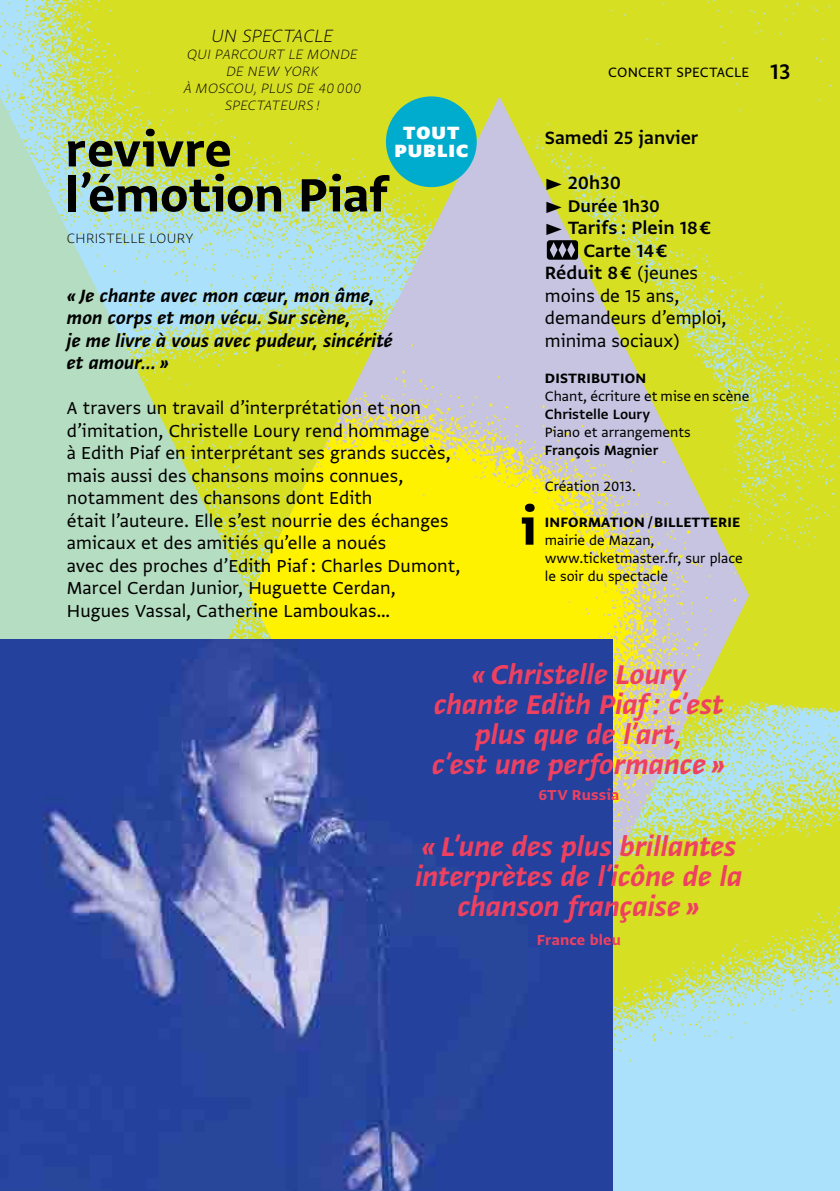
<style>
.page{position:relative;width:840px;height:1191px;background:#fff}
.page>*{position:absolute;margin:0;border:0;box-sizing:border-box;transform-origin:0 0}
.t1{font:60px "Greta Sans Std Bld";color:#000}
.t2{font:55.2px/45px "Greta Sans Std Bld";letter-spacing:-.005em;color:#000}
.t3{font:32px/30px "Greta Sans Std Bld Ita";color:#ef4060;text-align:center}
.t4{font:25px "Greta Sans Std Sm Bld";color:#000}
.t5{font:21px/22.4px "Greta Sans Std Bld Ita";letter-spacing:.005em;color:#000}
.t6{font:21px/45px "Greta Sans Std Sm Bld";color:#000}
.t7{font:italic 300 expanded 21px "Greta Sans Std";color:#000}
.t8{font:900 21px/18px "Greta Sans Std";letter-spacing:.05em;color:#fff;text-align:center}
.t9{font:20.4px/22.6px "Greta Sans Std";color:#000}
.t10{font:20px "Greta Sans Std Sm Bld";color:#000}
.t11{font:17px "Greta Sans Std Bld";letter-spacing:.01em;color:#ef4060}
.t12{font:16px/18px "Greta Sans Std";color:#000}
.t13{font:italic 300 expanded 16px/17px "Greta Sans Std";letter-spacing:.02em;color:#000;text-align:center}
.t14{font:16px "Greta Sans Std Bld";letter-spacing:.01em;color:#000}
.t15{font:16px "Greta Sans Std Sm Bld";color:#000}
.t16{font:300 expanded 16px "Greta Sans Std";letter-spacing:.025em;color:#000}
.s1{font-family:"Greta Sans Std"}
.s2{font-family:"Greta Sans Std";font-size:21px}
.s3{font-family:"Greta Sans Std";font-size:20.4px}
</style>
<div class="page">
<img style="left:0;top:0;width:839px;height:1191px">
<svg style="left:0;top:96px;width:249px;height:543px;background:#b9dea9"></svg>
<img style="left:249px;top:96px;width:499px;height:998px">
<img style="left:0;top:639px;width:612px;height:552px">
<svg style="left:546px;top:240px;width:31px;height:20px"></svg>
<div style="left:386px;top:96px;width:90px;height:91px;background:#00accd;border-radius:50%"></div>
<p class="t7" style="left:211px;top:24px;width:124px">UN SPECTACLE</p>
<p class="t13" style="left:184px;top:46px;width:179px">QUI PARCOURT LE MONDE<br>DE NEW YORK<br>À MOSCOU, PLUS DE 40 000<br>SPECTATEURS !</p>
<p class="t8" style="left:394px;top:124px;width:75px">TOUT<br>PUBLIC</p>
<h2 class="t2" style="left:65px;top:126px;width:324px">revivre l’émotion Piaf</h2>
<p class="t16" style="left:67px;top:229px;width:128px">CHRISTELLE LOURY</p>
<p class="t5" style="left:67px;top:284px;width:327px">« Je chante avec mon cœur, mon âme, mon corps et mon vécu. Sur scène,<br>je me livre à vous avec pudeur, sincérité et amour... »</p>
<p class="t9" style="left:67px;top:396px;width:395px">A travers un travail d’interprétation et non d’imitation, Christelle Loury rend hommage<br>à Edith Piaf en interprétant ses grands succès, mais aussi des chansons moins connues, notamment des chansons dont Edith<br>était l’auteure. Elle s’est nourrie des échanges amicaux et des amitiés qu’elle a noués<br>avec des proches d’Edith Piaf : Charles Dumont, Marcel Cerdan Junior, Huguette Cerdan, Hugues Vassal, Catherine Lamboukas…</p>
<p class="t12" style="left:608px;top:62px;width:142px">CONCERT SPECTACLE</p>
<h1 class="t1" style="left:520px;top:491px;width:18px">i</h1>
<p class="t6" style="left:544px;top:115px;width:155px">Samedi 25 janvier <span class="s1">►</span> 20h30</p>
<p class="t10" style="left:544px;top:194px;width:117px"><span class="s2">►</span> Durée 1h30</p>
<p class="t6" style="left:544px;top:205px;width:168px"><span class="s1">►</span> Tarifs : Plein 18 €</p>
<p class="t6" style="left:583px;top:227px;width:86px">Carte 14 €</p>
<p class="t6" style="left:544px;top:250px;width:154px">Réduit 8 € <span class="s3">(jeunes</span></p>
<p class="t9" style="left:544px;top:284px;width:183px">moins de 15 ans, demandeurs d’emploi, minima sociaux)</p>
<p class="t14" style="left:544px;top:368px;width:103px">DISTRIBUTION</p>
<p class="t12" style="left:544px;top:386px;width:206px">Chant, écriture et mise en scène</p>
<p class="t15" style="left:544px;top:404px;width:107px">Christelle Loury</p>
<p class="t12" style="left:544px;top:422px;width:147px">Piano et arrangements</p>
<p class="t15" style="left:544px;top:440px;width:115px">François Magnier</p>
<p class="t12" style="left:544px;top:476px;width:92px">Création 2013.</p>
<p class="t14" style="left:544px;top:512px;width:196px">INFORMATION/BILLETTERIE</p>
<p class="t12" style="left:544px;top:530px;width:199px">mairie de Mazan, www.ticketmaster.fr, sur place le soir du spectacle</p>
<h3 class="t3" style="left:432px;top:659px;width:294px">« Christelle Loury chante Edith Piaf : c’est plus que de l’art,<br>c’est une performance »</h3>
<p class="t11" style="left:538px;top:785px;width:82px">6TV Russia</p>
<h3 class="t3" style="left:415px;top:831px;width:328px">« L’une des plus brillantes interprètes de l’icône de la chanson française »</h3>
<p class="t11" style="left:536px;top:929px;width:86px">France bleu</p>
<p class="t4" style="left:769px;top:57px;width:22px">13</p>
</div>
